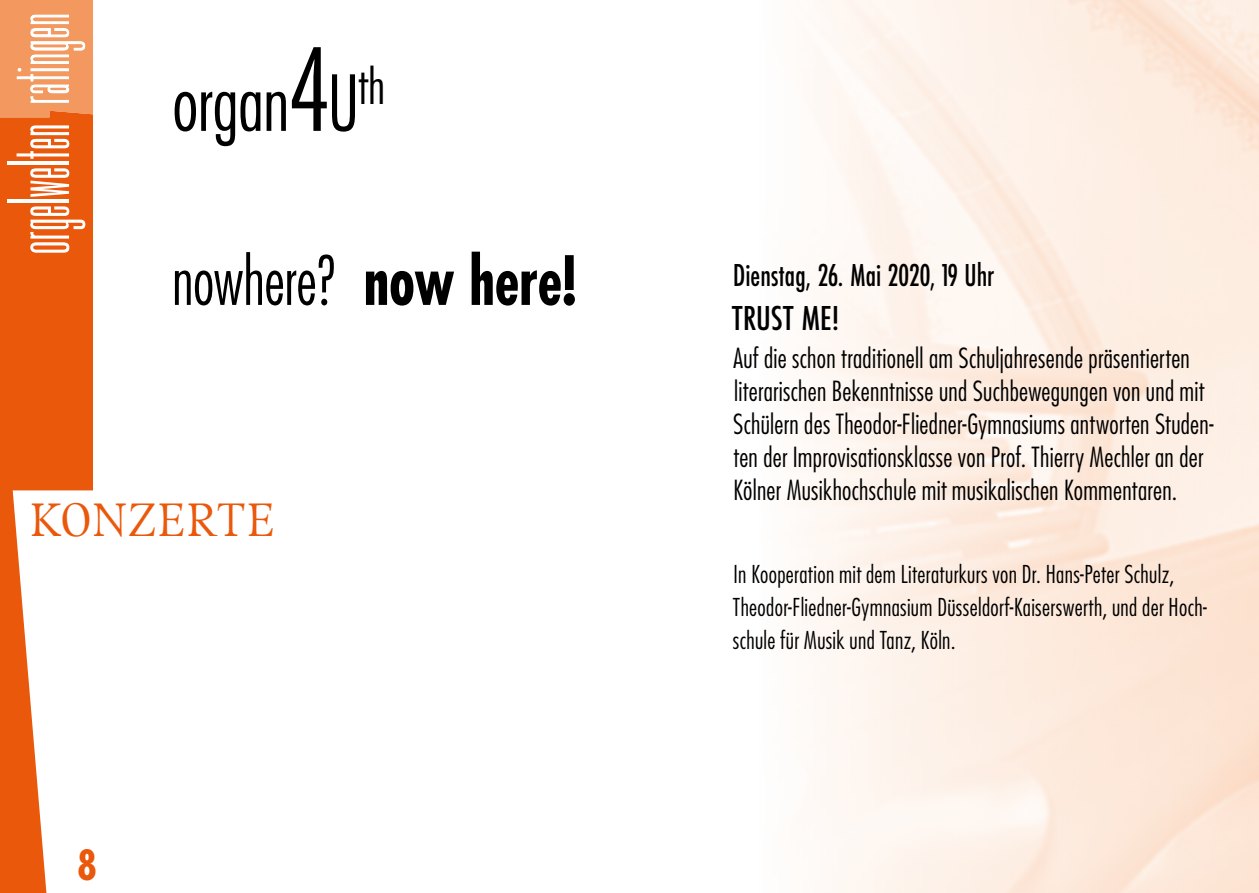
<style>
.page{position:relative;width:1259px;height:893px;background:#fff}
.page>*{position:absolute;margin:0;border:0;box-sizing:border-box;transform-origin:0 0}
.t1{font:300 condensed 75px "Futura";letter-spacing:-.005em;color:#000}
.t2{font:300 condensed 66px "Futura";letter-spacing:-.005em;color:#000;scale:.9 1}
.t3{font:46.2px "Compatil Exquisit LT";letter-spacing:.01em;color:#ea580c}
.t4{font:700 condensed 40.5px "Futura";color:#ea580c}
.t5{font:500 36px "Futura PT Cond";color:#000}
.t6{font:500 33px "Futura PT Cond";letter-spacing:.005em;color:#000;scale:.9 1}
.t7{font:300 condensed 27px/33px "Futura";letter-spacing:.01em;color:#000}
.t8{font:300 condensed 24px/33px "Futura";letter-spacing:.015em;color:#000}
.s1{font-size:111px}
.s2{font-weight:700}
</style>
<div class="page">
<svg style="left:0;top:270px;width:93px;height:623px;fill:#ea580c"></svg>
<svg style="left:0;top:0;width:93px;height:270px;background:#f08b53"></svg>
<h1 class="t1" style="left:172px;top:56px;width:214px">organ<span class="s1">4</span>U<sup>th</sup></h1>
<h2 class="t2" style="left:172px;top:239px;width:451px">nowhere? <span class="s2">now here!</span></h2>
<p class="t6" style="left:733px;top:255px;width:291px">Dienstag, 26. Mai 2020, 19 Uhr</p>
<h3 class="t5" style="left:732px;top:297px;width:109px">TRUST ME!</h3>
<p class="t7" style="left:733px;top:341px;width:482px">Auf die schon traditionell am Schuljahresende präsentierten literarischen Bekenntnisse und Suchbewegungen von und mit Schülern des Theodor-Fliedner-Gymnasiums antworten Studen&shy;ten der Improvisationsklasse von Prof. Thierry Mechler an der Kölner Musikhochschule mit musikalischen Kommentaren.</p>
<h3 class="t3" style="left:30px;top:493px;width:247px">KONZERTE</h3>
<h3 class="t4" style="left:77px;top:839px;width:21px">8</h3>
<p class="t8" style="left:733px;top:557px;width:475px">In Kooperation mit dem Literaturkurs von Dr. Hans-Peter Schulz,<br>Theodor-Fliedner-Gymnasium Düsseldorf-Kaiserswerth, und der Hoch&shy;schule für Musik und Tanz, Köln.</p>
</div>
